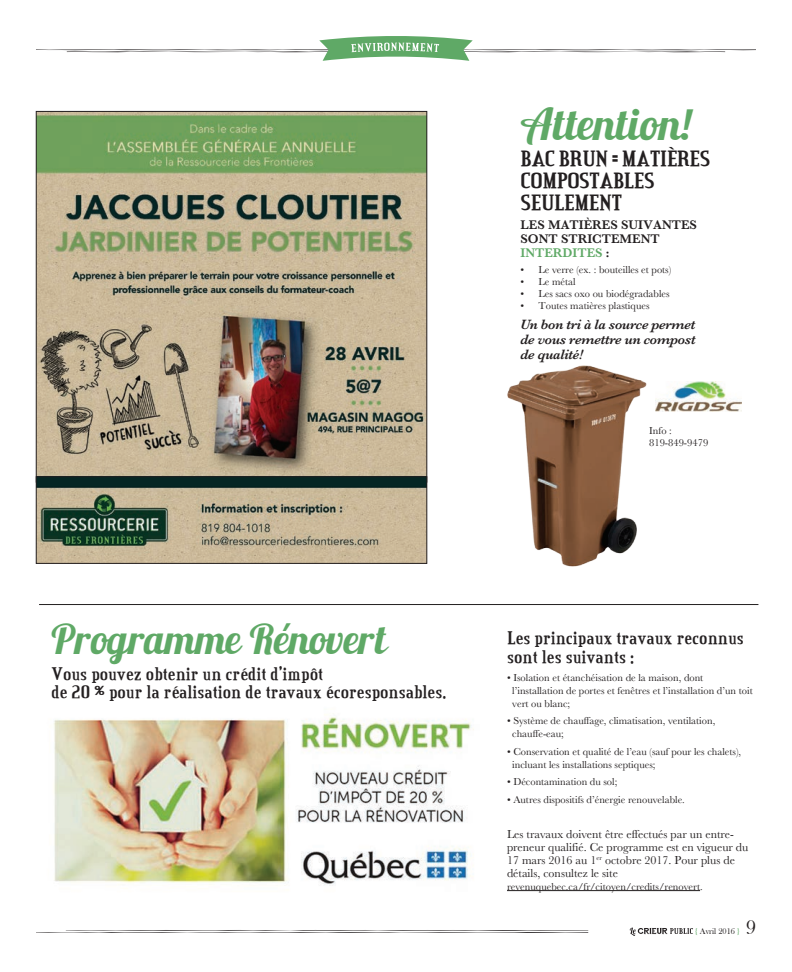
<style>
.page{position:relative;width:792px;height:972px;background:#fff}
.page>*{position:absolute;margin:0;border:0;box-sizing:border-box;transform-origin:0 0}
.t1{font:43.8px "Lobster 1.3";color:#5fa966}
.t2{font:41px "Lobster 1.3";color:#5fa966}
.t3{font:700 23px/22px "Credit Valley";letter-spacing:-.025em;color:#231f20}
.t4{font:20px "Bask Old Face";color:#231f20}
.t5{font:700 19px/17.5px "Credit Valley";color:#231f20}
.t6{font:italic 600 14px/15px "Baskerville";letter-spacing:-.02em;color:#231f20;text-align:justify}
.t7{font:600 13px/14px "Baskerville";color:#231f20}
.t8{font:600 13px "Baskerville";color:#5fa966}
.t9{font:12px/13px "Baskerville";color:#231f20}
.t10{font:10.5px/13px "Baskerville";color:#231f20}
.t11{font:8.5px "Bask Old Face";color:#231f20}
.s1{color:#5fa966}
</style>
<div class="page">
<svg style="left:630px;top:928px;width:63px;height:8px"></svg>
<svg style="left:36px;top:930px;width:552px;height:3px"></svg>
<svg style="left:36px;top:36px;width:720px;height:25px"></svg>
<img style="left:54px;top:717px;width:420px;height:168px">
<hr style="left:507px;top:890px;width:193px;height:1px;background:#231f20">
<img style="left:38px;top:113px;width:387px;height:364px">
<img style="left:38px;top:479px;width:387px;height:83px">
<div style="left:36px;top:477px;width:391px;height:87px;border:1px solid #231f20"></div>
<img style="left:507px;top:365px;width:140px;height:202px">
<img style="left:656px;top:381px;width:85px;height:31px">
<hr style="left:39px;top:604px;width:719px;height:1px;background:#231f20">
<h1 class="t1" style="left:520px;top:96px;width:172px">Attention!</h1>
<h3 class="t3" style="left:521px;top:148px;width:192px">Bac brun = Matières compostables seulement</h3>
<p class="t7" style="left:520px;top:217px;width:178px">LES MATIÈRES SUIVANTES<br>SONT STRICTEMENT</p>
<p class="t8" style="left:520px;top:243px;width:25px">INTER</p>
<p class="t8" style="left:563px;top:243px;width:19px">DITES</p>
<p class="t7" style="left:606px;top:245px;width:5px">:</p>
<p class="t10" style="left:520px;top:264px;width:152px">• Le verre (ex. : bouteilles et pots)</p>
<p class="t10" style="left:520px;top:276px;width:57px">• Le métal</p>
<p class="t10" style="left:520px;top:288px;width:151px">• Les sacs oxo ou biodégradables</p>
<p class="t10" style="left:520px;top:300px;width:131px">• Toutes matières plastiques</p>
<h3 class="t6" style="left:520px;top:317px;width:177px">Un bon tri à la source permet de vous remettre un compost de qualité!</h3>
<p class="t10" style="left:649px;top:425px;width:61px;line-height:12px">Info :<br>819-849-9479</p>
<h2 class="t2" style="left:51px;top:613px;width:337px">Programme Rénovert</h2>
<h3 class="t5" style="left:51px;top:665px;width:396px">Vous pouvez obtenir un crédit d’impôt<br>de 20 % pour la réalisation de travaux écoresponsables.</h3>
<h3 class="t5" style="left:507px;top:628px;width:238px;line-height:19px">Les principaux travaux reconnus sont les suivants :</h3>
<p class="t10" style="left:512px;top:671px;width:242px;text-indent:-5px">• Isolation et étanchéisation de la maison, dont l’installation de portes et fenêtres et l’installation d’un toit vert ou blanc;</p>
<p class="t10" style="left:512px;top:714px;width:205px;text-indent:-5px">• Système de chauffage, climatisation, ventilation, chauffe-eau;</p>
<p class="t10" style="left:512px;top:745px;width:230px;text-indent:-5px">• Conservation et qualité de l’eau (sauf pour les chalets), incluant les installations septiques;</p>
<p class="t10" style="left:507px;top:775px;width:112px">• Décontamination du sol;</p>
<p class="t10" style="left:507px;top:793px;width:179px">• Autres dispositifs d’énergie renouvelable.</p>
<p class="t9" style="left:507px;top:827px;width:243px">Les travaux doivent être effectués par un entre&shy;preneur qualifié. Ce programme est en vigueur du 17 mars 2016 au 1<sup>er</sup> octobre 2017. Pour plus de détails, consultez le site</p>
<p class="t10" style="left:507px;top:880px;width:197px">revenuquebec.ca/fr/citoyen/credits/renovert.</p>
<p class="t11" style="left:695px;top:926px;width:46px"><span class="s1">{</span> Avril 2016 <span class="s1">}</span></p>
<h3 class="t4" style="left:746px;top:916px;width:11px">9</h3>
</div>
